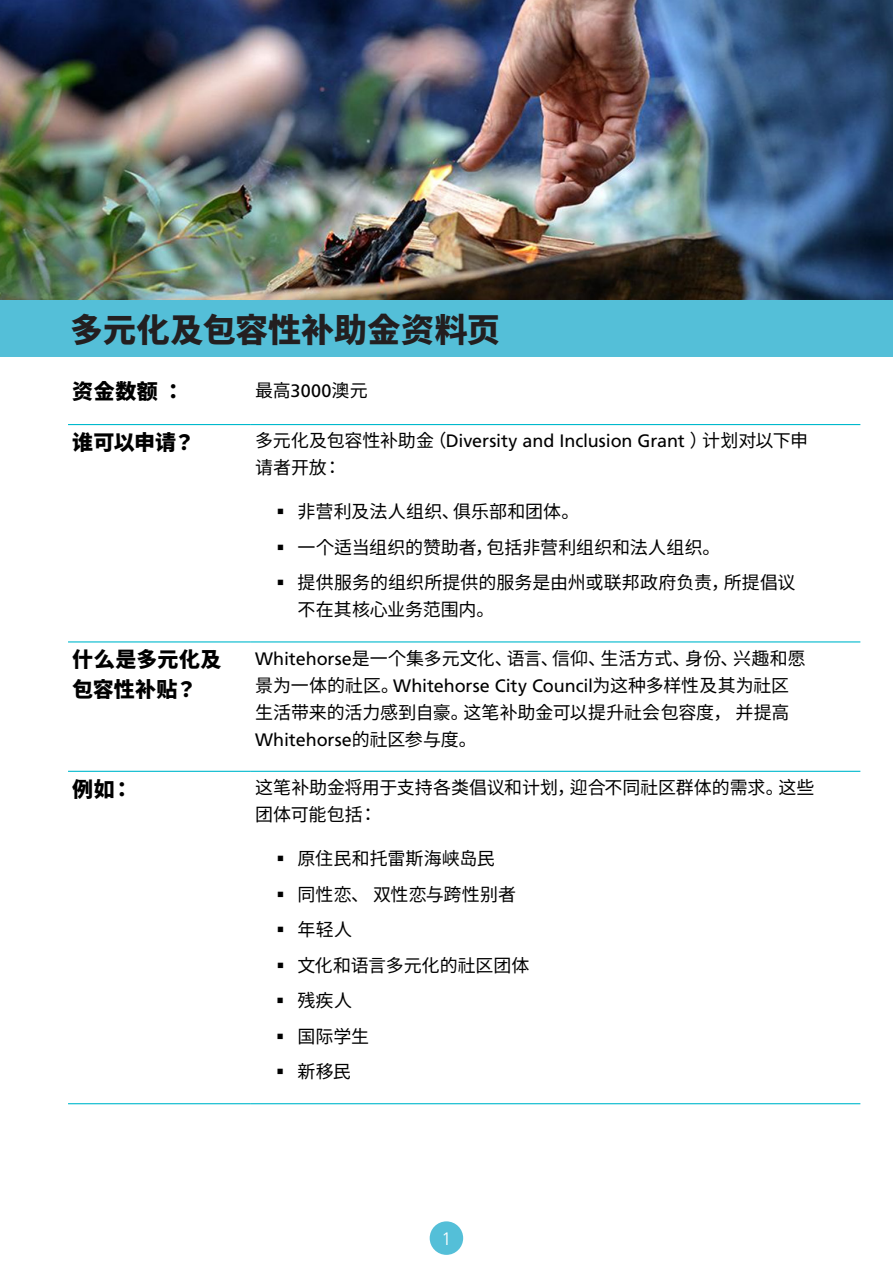
<style>
.page{position:relative;width:893px;height:1263px;background:#fff}
.page>*{position:absolute;margin:0;border:0;box-sizing:border-box;transform-origin:0 0}
.t1{font:900 33px "Noto Sans CJ Kkr";color:#231f20}
.t2{font:900 21px/30px "Noto Sans CJ Kkr";letter-spacing:.01em;color:#000}
.t3{font:18px/35.5px "Noto Sans CJ Kkr";letter-spacing:-.005em;color:#000}
.t4{font:18px "Frutiger LT Pro";letter-spacing:-.005em;color:#000}
.t5{font:300 18px "Frutiger LT Pro";color:#fff}
.s1{font-family:"Frutiger LT Pro"}
.s2{font-family:"Noto Sans CJ Kkr"}
</style>
<div class="page">
<img style="left:0;top:0;width:893px;height:300px">
<div style="left:0;top:300px;width:893px;height:56px;background:#54bfd8"></div>
<hr style="left:68px;top:424px;width:183px;height:1px;background:#00b9cd">
<hr style="left:251px;top:424px;width:609px;height:1px;background:#00b9cd">
<hr style="left:68px;top:641px;width:183px;height:1px;background:#00b9cd">
<hr style="left:251px;top:641px;width:609px;height:1px;background:#00b9cd">
<hr style="left:68px;top:771px;width:183px;height:1px;background:#00b9cd">
<hr style="left:251px;top:771px;width:609px;height:1px;background:#00b9cd">
<hr style="left:68px;top:1103px;width:183px;height:1px;background:#00b9cd">
<hr style="left:251px;top:1103px;width:609px;height:1px;background:#00b9cd">
<div style="left:430px;top:1221px;width:33px;height:34px;background:#54bfd8;border-radius:50%"></div>
<h1 class="t1" style="left:70px;top:311px;width:431px">多元化及包容性补助金资料页</h1>
<p class="t2" style="left:72px;top:377px;width:113px">资金数额 ：</p>
<p class="t3" style="left:255px;top:373px;width:114px">最高<span class="s1">3000</span>澳元</p>
<p class="t2" style="left:72px;top:428px;width:124px">谁可以申请？</p>
<p class="t4" style="left:255px;top:431px;width:555px"><span class="s2">多元化及包容性补助金（</span>Diversity and Inclusion Grant <span class="s2">）计划对以下申</span></p>
<p class="t3" style="left:255px;top:450px;width:88px">请者开放：</p>
<p class="t3" style="left:298px;top:494px;width:499px">非营利及法人组织、俱乐部和团体。<br>一个适当组织的赞助者，包括非营利组织和法人组织。<br>提供服务的组织所提供的服务是由州或联邦政府负责，所提倡议</p>
<p class="t3" style="left:298px;top:592px;width:198px">不在其核心业务范围内。</p>
<p class="t2" style="left:72px;top:645px;width:151px">什么是多元化及包容性补贴？</p>
<p class="t3" style="left:255px;top:641px;width:552px"><span class="s1">Whitehorse</span>是一个集多元文化、语言、信仰、生活方式、身份、兴趣和愿</p>
<p class="t4" style="left:255px;top:675px;width:536px"><span class="s2">景为一体的社区。</span>Whitehorse City Council<span class="s2">为这种多样性及其为社区</span></p>
<p class="t3" style="left:255px;top:695px;width:536px">生活带来的活力感到自豪。这笔补助金可以提升社会包容度，并提高</p>
<p class="t4" style="left:255px;top:729px;width:223px">Whitehorse<span class="s2">的社区参与度。</span></p>
<p class="t2" style="left:72px;top:774px;width:62px">例如：</p>
<p class="t3" style="left:255px;top:774px;width:561px;line-height:27px">这笔补助金将用于支持各类倡议和计划，迎合不同社区群体的需求。这些团体可能包括：</p>
<p class="t3" style="left:298px;top:841px;width:233px">原住民和托雷斯海峡岛民<br>同性恋、双性恋与跨性别者年轻人<br>文化和语言多元化的社区团体残疾人<br>国际学生<br>新移民</p>
<p class="t5" style="left:441px;top:1228px;width:12px">1</p>
</div>
